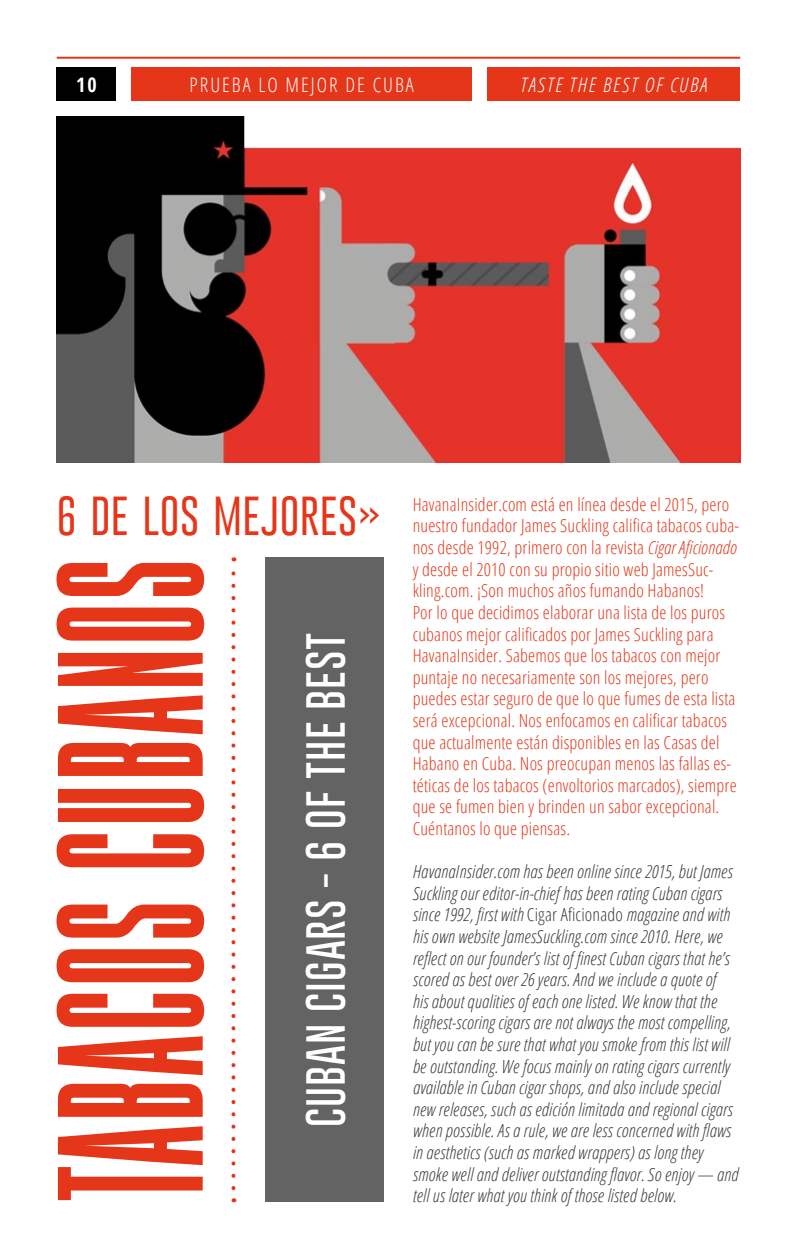
<style>
.page{position:relative;width:797px;height:1259px;background:#fff}
.page>*{position:absolute;margin:0;border:0;box-sizing:border-box;transform-origin:0 0}
.CUERPO_DE_TEXTO_INGL{font:700 148px "Gobold High";letter-spacing:.01em;color:#e6361a}
.CUERPO_DE_TEXTO_INGL-2{font:100 40px "Gobold";letter-spacing:.025em;color:#fff}
.CUERPO_DE_TEXTO_INGL-3{font:100 40px "Gobold";letter-spacing:.025em;color:#e6361a}
.t1{font:300 condensed 20px "Open Sans";letter-spacing:.1em;color:#fff}
.t2{font:italic 300 condensed 20px "Open Sans";letter-spacing:.1em;color:#fff}
.t3{font:700 condensed 20px "Open Sans";color:#fff}
.CUERPO_DE_TEXTO_INGL-4{font:italic 300 condensed 18px/21.6px "Open Sans";letter-spacing:.01em;color:#3c3c3b}
.CUERPO_DE_TEXTO_ESPA{font:300 condensed 18px/21.6px "Open Sans";letter-spacing:.01em;color:#e6361a}
.s1{font-style:italic}
.s2{font-style:normal}
</style>
<div class="page">
<div style="left:57px;top:67px;width:59px;height:34px;background:#000"></div>
<div style="left:487px;top:67px;width:253px;height:34px;background:#e6361a"></div>
<div style="left:131px;top:67px;width:341px;height:34px;background:#e6361a"></div>
<hr style="left:57px;top:57px;width:683px;height:2px;background:#e6361a">
<div style="left:266px;top:557px;width:118px;height:645px;background:#646363"></div>
<img style="left:57px;top:116px;width:683px;height:346px">
<svg style="left:231px;top:557px;width:4px;height:631px"></svg>
<p class="t3" style="left:76px;top:70px;width:22px">10</p>
<p class="t1" style="left:190px;top:71px;width:226px">PRUEBA LO MEJOR DE CUBA</p>
<p class="t2" style="left:520px;top:71px;width:188px">TASTE THE BEST OF CUBA</p>
<p class="CUERPO_DE_TEXTO_INGL-3" style="left:57px;top:490px;width:329px">6 DE LOS MEJORES»</p>
<p class="CUERPO_DE_TEXTO_INGL" style="left:39px;top:1202px;width:646px;rotate:-90deg">TABACOS CUBANOS</p>
<p class="CUERPO_DE_TEXTO_INGL-2" style="left:299px;top:1127px;width:496px;rotate:-90deg">CUBAN CIGARS - 6 OF THE BEST</p>
<p class="CUERPO_DE_TEXTO_ESPA" style="left:412px;top:493px;width:328px">HavanaInsider.com está en línea desde el 2015, pero nuestro fundador James Suckling califica tabacos cuba&shy;nos desde 1992, primero con la revista <span class="s1">Cigar Aficionado </span>y desde el 2010 con su propio sitio web JamesSuc&shy;kling.com. ¡Son muchos años fumando Habanos!<br>Por lo que decidimos elaborar una lista de los puros cubanos mejor calificados por James Suckling para HavanaInsider. Sabemos que los tabacos con mejor puntaje no necesariamente son los mejores, pero puedes estar seguro de que lo que fumes de esta lista será excepcional. Nos enfocamos en calificar tabacos que actualmente están disponibles en las Casas del Habano en Cuba. Nos preocupan menos las fallas es&shy;téticas de los tabacos (envoltorios marcados), siempre que se fumen bien y brinden un sabor excepcional.<br>Cuéntanos lo que piensas.</p>
<p class="CUERPO_DE_TEXTO_INGL-4" style="left:412px;top:860px;width:327px">HavanaInsider.com has been online since 2015, but James Suckling our editor-in-chief has been rating Cuban cigars since 1992, first with <span class="s2">Cigar Aficionado</span> magazine and with his own website JamesSuckling.com since 2010. Here, we reflect on our founder’s list of finest Cuban cigars that he’s scored as best over 26 years. And we include a quote of<br>his about qualities of each one listed. We know that the highest-scoring cigars are not always the most compelling, but you can be sure that what you smoke from this list will be outstanding. We focus mainly on rating cigars currently available in Cuban cigar shops, and also include special new releases, such as edición limitada and regional cigars when possible. As a rule, we are less concerned with flaws in aesthetics (such as marked wrappers) as long they smoke well and deliver outstanding flavor. So enjoy — and</p>
<p class="CUERPO_DE_TEXTO_INGL-4" style="left:412px;top:1184px;width:265px">tell us later what you think of those listed below.</p>
</div>
